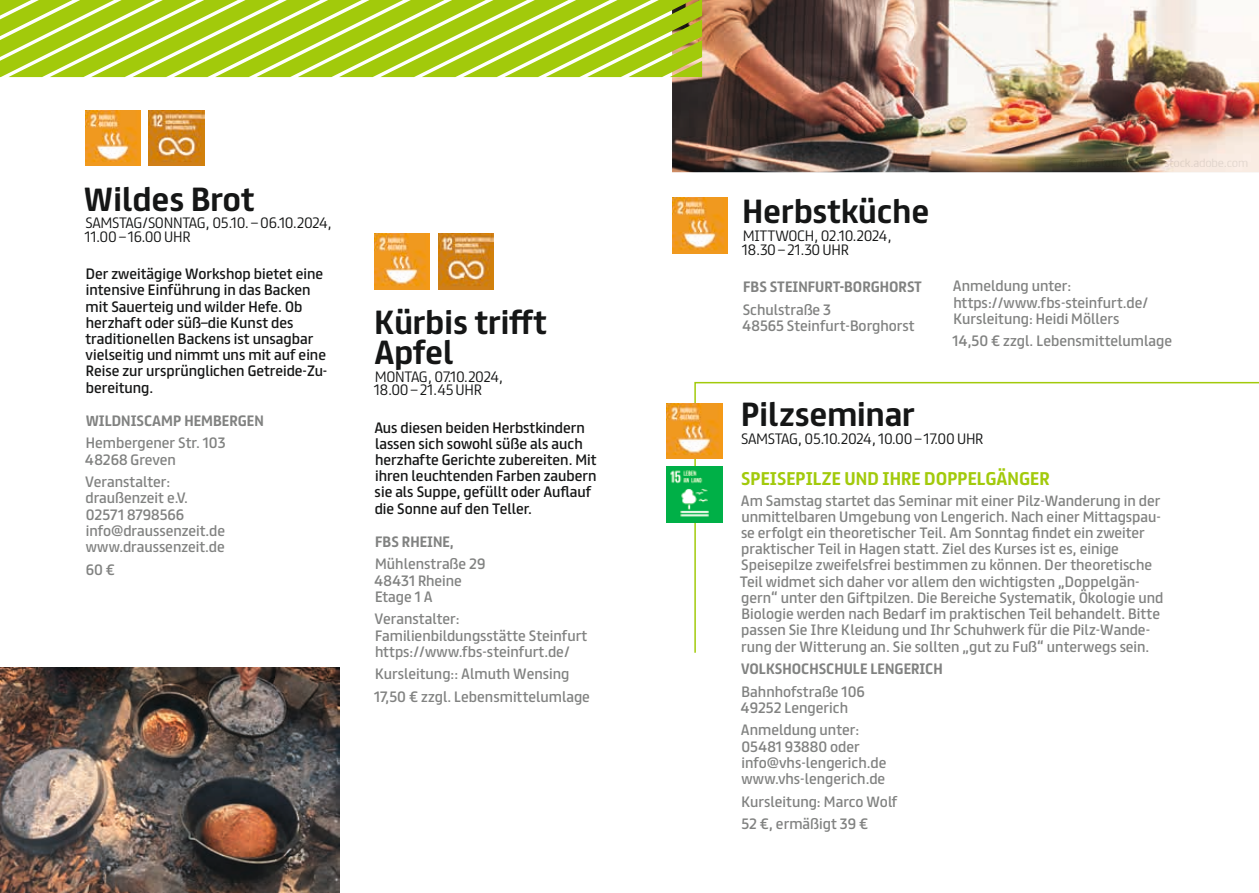
<style>
.page{position:relative;width:1259px;height:893px;background:#fff}
.page>*{position:absolute;margin:0;border:0;box-sizing:border-box;transform-origin:0 0}
.t1{font:700 30px/30px "FS Truman";color:#151616}
.t2{font:700 16.5px "FS Truman";color:#a2ca0b}
.t3{font:13.5px/16.2px "FS Truman";color:#818281}
.t4{font:13.5px/16.2px "FS Truman";color:#151616}
.t5{font:300 13.5px/13.5px "FS Truman";letter-spacing:-.02em;color:#151616}
.t6{font:700 13.5px "FS Truman";color:#818281}
</style>
<div class="page">
<svg style="left:693px;top:381px;width:566px;height:272px"></svg>
<img style="left:672px;top:0;width:587px;height:172px">
<img style="left:0;top:668px;width:339px;height:225px">
<img style="left:85px;top:111px;width:55px;height:55px">
<img style="left:149px;top:111px;width:55px;height:55px">
<img style="left:374px;top:234px;width:55px;height:55px">
<img style="left:438px;top:234px;width:55px;height:55px">
<img style="left:672px;top:198px;width:56px;height:55px">
<svg style="left:0;top:0;width:702px;height:77px;background:#b2d237"></svg>
<img style="left:666px;top:403px;width:56px;height:55px">
<img style="left:666px;top:467px;width:56px;height:55px">
<h1 class="t1" style="left:85px;top:181px;width:172px">Wildes Brot</h1>
<p class="t5" style="left:85px;top:215px;width:249px">SAMSTAG/SONNTAG, 05.10. – 06.10.2024,<br>11.00 – 16.00 UHR</p>
<p class="t4" style="left:85px;top:265px;width:243px">Der zweitägige Workshop bietet eine intensive Einführung in das Backen mit Sauerteig und wilder Hefe. Ob herzhaft oder süß–die Kunst des traditionellen Backens ist unsagbar vielseitig und nimmt uns mit auf eine<br>Reise zur ursprünglichen Getreide-Zu&shy;bereitung.</p>
<p class="t6" style="left:86px;top:409px;width:179px">WILDNISCAMP HEMBERGEN</p>
<p class="t3" style="left:85px;top:434px;width:142px">Hembergener Str. 103<br>48268 Greven</p>
<p class="t3" style="left:85px;top:473px;width:141px">Veranstalter: draußenzeit e.V.<br>02571 8798566 info@draussenzeit.de www.draussenzeit.de</p>
<p class="t3" style="left:86px;top:560px;width:31px">60 €</p>
<h1 class="t1" style="left:374px;top:305px;width:174px">Kürbis trifft<br>Apfel</h1>
<p class="t5" style="left:374px;top:368px;width:131px">MONTAG, 07.10.2024,<br>18.00 – 21.45 UHR</p>
<p class="t4" style="left:374px;top:418px;width:224px">Aus diesen beiden Herbstkindern lassen sich sowohl süße als auch herzhafte Gerichte zubereiten. Mit ihren leuchtenden Farben zaubern sie als Suppe, gefüllt oder Auflauf die Sonne auf den Teller.</p>
<p class="t6" style="left:375px;top:530px;width:80px">FBS RHEINE,</p>
<p class="t3" style="left:374px;top:555px;width:113px">Mühlenstraße 29<br>48431 Rheine<br>Etage 1 A</p>
<p class="t3" style="left:374px;top:610px;width:214px">Veranstalter:<br>Familienbildungsstätte Steinfurt https://www.fbs-steinfurt.de/</p>
<p class="t3" style="left:374px;top:662px;width:217px;line-height:22.5px">Kursleitung:: Almuth Wensing<br>17,50 € zzgl. Lebensmittelumlage</p>
<h1 class="t1" style="left:742px;top:194px;width:188px">Herbstküche</h1>
<p class="t5" style="left:742px;top:228px;width:151px">MITTWOCH, 02.10.2024,<br>18.30 – 21.30 UHR</p>
<p class="t6" style="left:743px;top:275px;width:180px">FBS STEINFURT-BORGHORST</p>
<p class="t3" style="left:742px;top:300px;width:174px">Schulstraße 3<br>48565 Steinfurt-Borghorst</p>
<p class="t3" style="left:953px;top:277px;width:197px">Anmeldung unter: https://www.fbs-steinfurt.de/<br>Kursleitung: Heidi Möllers</p>
<p class="t3" style="left:952px;top:332px;width:221px">14,50 € zzgl. Lebensmittelumlage</p>
<h1 class="t1" style="left:741px;top:397px;width:175px">Pilzseminar</h1>
<p class="t5" style="left:741px;top:431px;width:244px">SAMSTAG, 05.10.2024, 10.00 – 17.00 UHR</p>
<p class="t2" style="left:741px;top:464px;width:310px">SPEISEPILZE UND IHRE DOPPELGÄNGER</p>
<p class="t3" style="left:739px;top:491px;width:425px">Am Samstag startet das Seminar mit einer Pilz-Wanderung in der unmittelbaren Umgebung von Lengerich. Nach einer Mittagspau&shy;se erfolgt ein theoretischer Teil. Am Sonntag findet ein zweiter praktischer Teil in Hagen statt. Ziel des Kurses ist es, einige Speisepilze zweifelsfrei bestimmen zu können. Der theoretische Teil widmet sich daher vor allem den wichtigsten „Doppelgän&shy;gern“ unter den Giftpilzen. Die Bereiche Systematik, Ökologie und Biologie werden nach Bedarf im praktischen Teil behandelt. Bitte passen Sie Ihre Kleidung und Ihr Schuhwerk für die Pilz-Wande&shy;rung der Witterung an. Sie sollten „gut zu Fuß“ unterwegs sein.</p>
<p class="t6" style="left:741px;top:657px;width:203px">VOLKSHOCHSCHULE LENGERICH</p>
<p class="t3" style="left:740px;top:682px;width:126px">Bahnhofstraße 106<br>49252 Lengerich</p>
<p class="t3" style="left:741px;top:721px;width:147px">Anmeldung unter:<br>05481 93880 oder info@vhs-lengerich.de www.vhs-lengerich.de</p>
<p class="t3" style="left:741px;top:789px;width:158px;line-height:22.5px">Kursleitung: Marco Wolf<br>52 €, ermäßigt 39 €</p>
</div>
